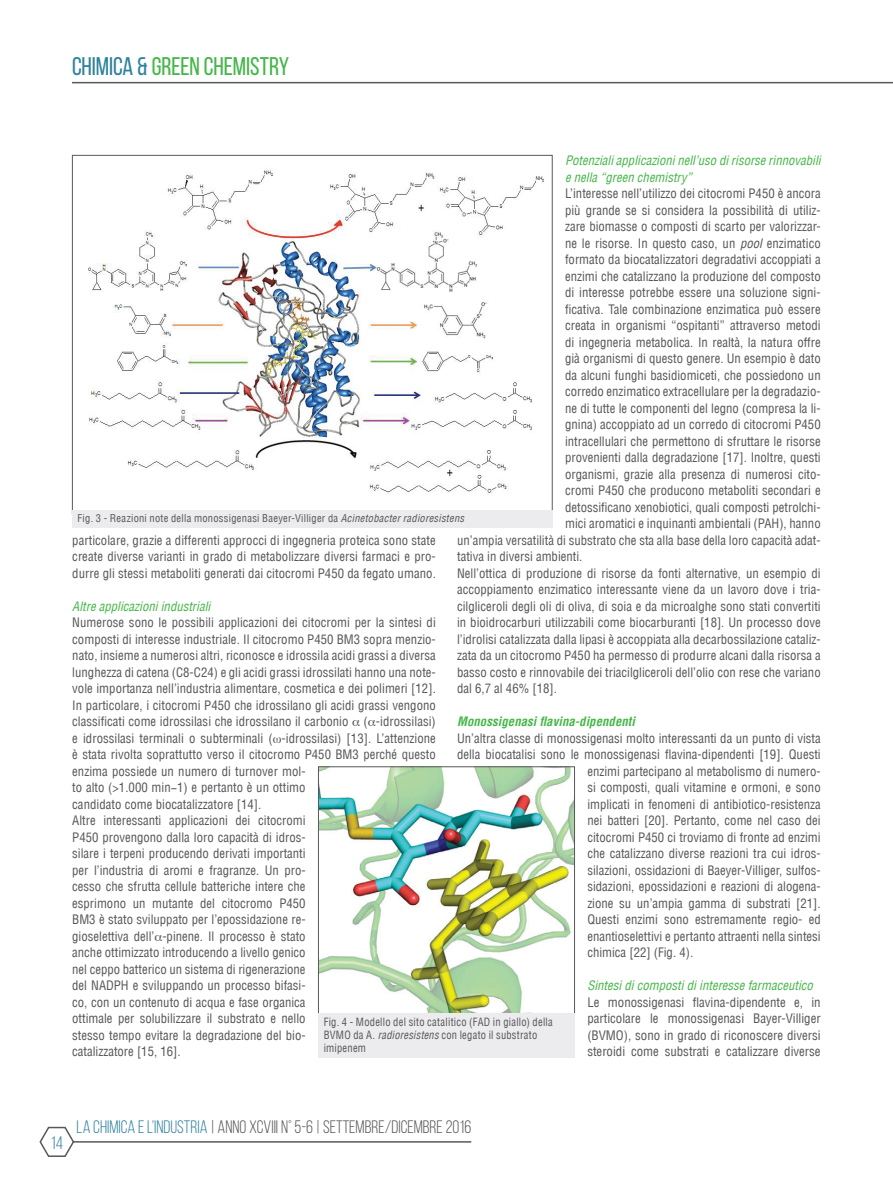
<style>
.page{position:relative;width:893px;height:1191px;background:#fff}
.page>*{position:absolute;margin:0;border:0;box-sizing:border-box;transform-origin:0 0}
.t1{font:25.5px "Bebas Neue";letter-spacing:-.005em;color:#45b749}
.t2{font:18px "Bebas Neue";color:#57585a}
.t3{font:18px "Bebas Neue";color:#30829c}
.t4{font:condensed 12.75px/16.5px "Helvetica LT";color:#57585a;text-align:justify}
.t5{font:italic condensed 12.75px "Helvetica LT";color:#45b749}
.t6{font:italic 700 condensed 12.75px "Helvetica LT";letter-spacing:.005em;color:#45b749}
.Dida{font:condensed 11.1px/12.8px "Helvetica LT";letter-spacing:.025em;color:#57585a;scale:.94 1}
.Dida-2{font:condensed 10.5px "Helvetica LT";letter-spacing:.025em;color:#57585a}
.s1{color:#30829c}
.s2{font-style:italic}
</style>
<div class="page">
<hr style="left:72px;top:82px;width:821px;height:1px;background:#57585a">
<svg style="left:39px;top:1126px;width:433px;height:31px"></svg>
<img style="left:88px;top:170px;width:456px;height:324px">
<div style="left:72px;top:510px;width:480px;height:17px;background:#ececee"></div>
<img style="left:320px;top:768px;width:253px;height:244px">
<div style="left:318px;top:766px;width:257px;height:250px;border:1px solid #57585a"></div>
<div style="left:318px;top:1012px;width:257px;height:45px;background:#ececee"></div>
<h1 class="t1" style="left:72px;top:52px;width:219px"><span class="s1">CHIMICA &amp;</span> GREEN CHEMISTRY</h1>
<p class="t5" style="left:565px;top:152px;width:257px">Potenziali applicazioni nell’uso di risorse rinnovabili</p>
<p class="t5" style="left:565px;top:169px;width:128px">e nella “green chemistry”</p>
<p class="t4" style="left:565px;top:185px;width:257px">L’interesse nell’utilizzo dei citocromi P450 è ancora</p>
<p class="t4" style="left:565px;top:202px;width:257px">più grande se si considera la possibilità di utiliz-</p>
<p class="t4" style="left:565px;top:218px;width:257px">zare biomasse o composti di scarto per valorizzar-</p>
<p class="t4" style="left:565px;top:235px;width:257px">ne le risorse. In questo caso, un <span class="s2">pool</span> enzimatico</p>
<p class="t4" style="left:565px;top:251px;width:257px">formato da biocatalizzatori degradativi accoppiati a</p>
<p class="t4" style="left:565px;top:268px;width:257px">enzimi che catalizzano la produzione del composto</p>
<p class="t4" style="left:565px;top:284px;width:257px">di interesse potrebbe essere una soluzione signi-</p>
<p class="t4" style="left:565px;top:301px;width:257px">ficativa. Tale combinazione enzimatica può essere</p>
<p class="t4" style="left:565px;top:317px;width:257px">creata in organismi “ospitanti” attraverso metodi</p>
<p class="t4" style="left:565px;top:334px;width:257px">di ingegneria metabolica. In realtà, la natura offre</p>
<p class="t4" style="left:565px;top:350px;width:257px">già organismi di questo genere. Un esempio è dato</p>
<p class="t4" style="left:565px;top:367px;width:257px">da alcuni funghi basidiomiceti, che possiedono un</p>
<p class="t4" style="left:565px;top:383px;width:257px">corredo enzimatico extracellulare per la degradazio-</p>
<p class="t4" style="left:565px;top:400px;width:257px">ne di tutte le componenti del legno (compresa la li-</p>
<p class="t4" style="left:565px;top:416px;width:257px">gnina) accoppiato ad un corredo di citocromi P450</p>
<p class="t4" style="left:565px;top:433px;width:257px">intracellulari che permettono di sfruttare le risorse</p>
<p class="t4" style="left:565px;top:449px;width:257px">provenienti dalla degradazione [17]. Inoltre, questi</p>
<p class="t4" style="left:565px;top:466px;width:257px">organismi, grazie alla presenza di numerosi cito-</p>
<p class="t4" style="left:565px;top:482px;width:257px">cromi P450 che producono metaboliti secondari e</p>
<p class="t4" style="left:565px;top:499px;width:257px">detossificano xenobiotici, quali composti petrolchi-</p>
<p class="t4" style="left:565px;top:515px;width:257px">mici aromatici e inquinanti ambientali (PAH), hanno</p>
<p class="t4" style="left:457px;top:532px;width:365px">un’ampia versatilità di substrato che sta alla base della loro capacità adat-</p>
<p class="t4" style="left:457px;top:548px;width:127px">tativa in diversi ambienti.</p>
<p class="t4" style="left:457px;top:565px;width:365px">Nell’ottica di produzione di risorse da fonti alternative, un esempio di accoppiamento enzimatico interessante viene da un lavoro dove i tria&shy;cilgliceroli degli oli di oliva, di soia e da microalghe sono stati convertiti in bioidrocarburi utilizzabili come biocarburanti [18]. Un processo dove l’idrolisi catalizzata dalla lipasi è accoppiata alla decarbossilazione cataliz&shy;zata da un citocromo P450 ha permesso di produrre alcani dalla risorsa a basso costo e rinnovabile dei triacilgliceroli dell’olio con rese che variano dal 6,7 al 46% [18].</p>
<p class="t6" style="left:457px;top:713px;width:179px">Monossigenasi flavina-dipendenti</p>
<p class="t4" style="left:457px;top:730px;width:365px">Un’altra classe di monossigenasi molto interessanti da un punto di vista</p>
<p class="t4" style="left:457px;top:746px;width:365px">della biocatalisi sono le monossigenasi flavina-dipendenti [19]. Questi</p>
<p class="t4" style="left:587px;top:763px;width:235px">enzimi partecipano al metabolismo di numero-</p>
<p class="t4" style="left:587px;top:779px;width:235px">si composti, quali vitamine e ormoni, e sono</p>
<p class="t4" style="left:587px;top:796px;width:235px">implicati in fenomeni di antibiotico-resistenza</p>
<p class="t4" style="left:587px;top:812px;width:235px">nei batteri [20]. Pertanto, come nel caso dei</p>
<p class="t4" style="left:587px;top:829px;width:235px">citocromi P450 ci troviamo di fronte ad enzimi</p>
<p class="t4" style="left:587px;top:845px;width:235px">che catalizzano diverse reazioni tra cui idros-</p>
<p class="t4" style="left:587px;top:862px;width:235px">silazioni, ossidazioni di Baeyer-Villiger, sulfos-</p>
<p class="t4" style="left:587px;top:878px;width:235px">sidazioni, epossidazioni e reazioni di alogena-</p>
<p class="t4" style="left:587px;top:895px;width:235px">zione su un’ampia gamma di substrati [21].</p>
<p class="t4" style="left:587px;top:911px;width:235px">Questi enzimi sono estremamente regio- ed</p>
<p class="t4" style="left:587px;top:928px;width:235px">enantioselettivi e pertanto attraenti nella sintesi</p>
<p class="t4" style="left:587px;top:944px;width:107px">chimica [22] (Fig. 4).</p>
<p class="t5" style="left:587px;top:977px;width:227px">Sintesi di composti di interesse farmaceutico</p>
<p class="t4" style="left:587px;top:994px;width:235px">Le monossigenasi flavina-dipendente e, in particolare le monossigenasi Bayer-Villiger (BVMO), sono in grado di riconoscere diversi steroidi come substrati e catalizzare diverse</p>
<p class="Dida-2" style="left:78px;top:512px;width:388px">Fig. 3 - Reazioni note della monossigenasi Baeyer-Villiger da <span class="s2">Acinetobacter radioresistens</span></p>
<p class="t4" style="left:72px;top:532px;width:365px">particolare, grazie a differenti approcci di ingegneria proteica sono state create diverse varianti in grado di metabolizzare diversi farmaci e pro&shy;durre gli stessi metaboliti generati dai citocromi P450 da fegato umano.</p>
<p class="t5" style="left:72px;top:598px;width:140px">Altre applicazioni industriali</p>
<p class="t4" style="left:72px;top:614px;width:365px;text-align:left">Numerose sono le possibili applicazioni dei citocromi per la sintesi di composti di interesse industriale. Il citocromo P450 BM3 sopra menzio&shy;nato, insieme a numerosi altri, riconosce e idrossila acidi grassi a diversa lunghezza di catena (C8-C24) e gli acidi grassi idrossilati hanno una note&shy;vole importanza nell’industria alimentare, cosmetica e dei polimeri [12].<br>In particolare, i citocromi P450 che idrossilano gli acidi grassi vengono classificati come idrossilasi che idrossilano il carbonio ( -idrossilasi) e idrossilasi terminali o subterminali ( -idrossilasi) [13]. L’attenzione è stata rivolta soprattutto verso il citocromo P450 BM3 perché questo enzima possiede un numero di turnover mol-<br>to alto (&gt;1.000 min−1) e pertanto è un ottimo<br>candidato come biocatalizzatore [14].</p>
<p class="t4" style="left:72px;top:812px;width:235px">Altre interessanti applicazioni dei citocromi P450 provengono dalla loro capacità di idros&shy;silare i terpeni producendo derivati importanti per l’industria di aromi e fragranze. Un pro&shy;cesso che sfrutta cellule batteriche intere che esprimono un mutante del citocromo P450<br>BM3 è stato sviluppato per l’epossidazione re&shy;gioselettiva dell’ -pinene. Il processo è stato anche ottimizzato introducendo a livello genico nel ceppo batterico un sistema di rigenerazione del NADPH e sviluppando un processo bifasi&shy;co, con un contenuto di acqua e fase organica ottimale per solubilizzare il substrato e nello stesso tempo evitare la degradazione del bio&shy;catalizzatore [15, 16].</p>
<p class="Dida" style="left:324px;top:1016px;width:245px">Fig. 4 - Modello del sito catalitico (FAD in giallo) della<br>BVMO da A. <span class="s2">radioresistens</span> con legato il substrato imipenem</p>
<h2 class="t3" style="left:51px;top:1133px;width:14px">14</h2>
<h2 class="t2" style="left:77px;top:1117px;width:396px"><span class="s1">LA CHIMICA E L’INDUSTRIA</span> | ANNO XCVIII N° 5-6 | SETTEMBRE/DICEMBRE 2016</h2>
</div>
